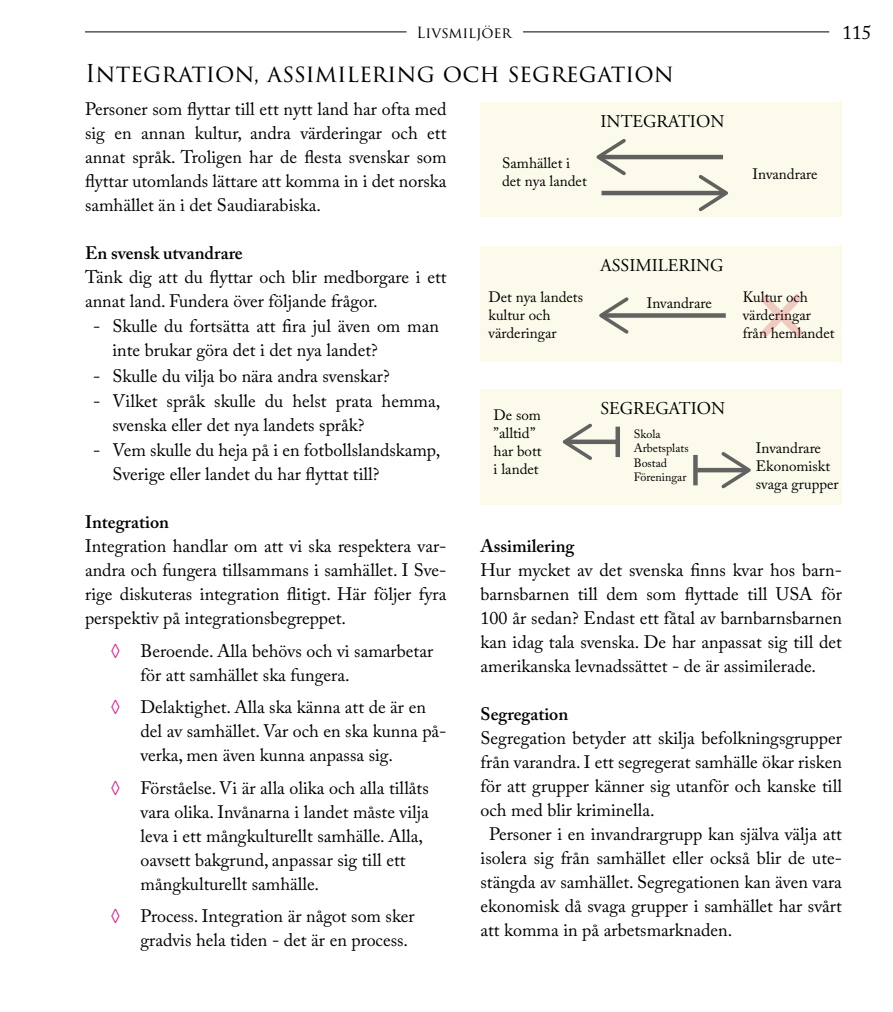
<style>
.page{position:relative;width:893px;height:1012px;background:#fff}
.page>*{position:absolute;margin:0;border:0;box-sizing:border-box;transform-origin:0 0}
.t1{font:24px "Trajan Pro 3";color:#000}
.t2{font:19.5px "Adobe Caslon Pro";color:#000}
.t3{font:18px/24px "Adobe Caslon Pro";color:#000}
.t4{font:600 18px "Adobe Caslon Pro";color:#000}
.t5{font:18px "Adobe Garamond Pro";color:#000}
.t6{font:15px/18px "Adobe Caslon Pro";color:#000}
.t7{font:15px "Trajan Pro 3";letter-spacing:-.005em;color:#000}
.t8{font:12px/14.4px "Adobe Caslon Pro";color:#000}
.s1{color:#e6007d}
</style>
<div class="page">
<hr style="left:85px;top:32px;width:321px;height:1px;background:#000">
<hr style="left:523px;top:32px;width:306px;height:1px;background:#000">
<div style="left:480px;top:102px;width:362px;height:115px;background:#fcfaea"></div>
<hr style="left:601px;top:155px;width:122px;height:4px;background:#60605f">
<svg style="left:596px;top:139px;width:30px;height:36px"></svg>
<hr style="left:601px;top:191px;width:123px;height:4px;background:#60605f">
<svg style="left:699px;top:175px;width:29px;height:36px"></svg>
<div style="left:480px;top:247px;width:362px;height:114px;background:#fcfaea"></div>
<div style="left:604px;top:313px;width:122px;height:5px;background:#626261"></div>
<svg style="left:599px;top:297px;width:30px;height:37px"></svg>
<svg style="left:760px;top:293px;width:44px;height:45px"></svg>
<div style="left:480px;top:390px;width:362px;height:114px;background:#fcfaea"></div>
<hr style="left:567px;top:440px;width:49px;height:4px;background:#626261">
<svg style="left:563px;top:423px;width:29px;height:37px"></svg>
<div style="left:615px;top:427px;width:5px;height:30px;background:#626261"></div>
<hr style="left:697px;top:468px;width:49px;height:4px;background:#626261">
<svg style="left:721px;top:452px;width:30px;height:36px"></svg>
<div style="left:693px;top:455px;width:5px;height:30px;background:#626261"></div>
<p class="t7" style="left:417px;top:22px;width:96px">Livsmiljöer</p>
<p class="t2" style="left:842px;top:21px;width:31px">115</p>
<h1 class="t1" style="left:85px;top:57px;width:590px">Integration, assimilering och segregation</h1>
<p class="t3" style="left:85px;top:97px;width:363px;text-align:justify">Personer som flyttar till ett nytt land har ofta med sig en annan kultur, andra värderingar och ett annat språk. Troligen har de flesta svenskar som f-lyttar utomlands lättare att komma in i det norska samhället än i det Saudiarabiska.</p>
<p class="t4" style="left:85px;top:243px;width:159px">En svensk utvandrare</p>
<p class="t3" style="left:85px;top:265px;width:363px">Tänk dig att du flyttar och blir medborgare i ett annat land. Fundera över följande frågor.</p>
<p class="t3" style="left:112px;top:314px;width:328px;text-indent:-19px">- Skulle du fortsätta att fira jul även om man inte brukar göra det i det nya landet?</p>
<p class="t3" style="left:93px;top:364px;width:298px">- Skulle du vilja bo nära andra svenskar?</p>
<p class="t3" style="left:112px;top:389px;width:329px;text-indent:-19px">- Vilket språk skulle du helst prata hemma, svenska eller det nya landets språk?</p>
<p class="t3" style="left:112px;top:438px;width:329px;text-indent:-19px">- Vem skulle du heja på i en fotbollslandskamp,<br>Sverige eller landet du har flyttat till?</p>
<p class="t4" style="left:85px;top:511px;width:86px">Integration</p>
<p class="t3" style="left:85px;top:534px;width:363px;text-align:justify">Integration handlar om att vi ska respektera var&shy;andra och fungera tillsammans i samhället. I Sve&shy;rige diskuteras integration flitigt. Här följer fyra perspektiv på integrationsbegreppet.</p>
<p class="t3" style="left:141px;top:638px;width:294px;text-indent:-30px"><span class="s1">◊</span> Beroende. Alla behövs och vi samarbetar för att samhället ska fungera.</p>
<p class="t3" style="left:141px;top:695px;width:307px;text-indent:-30px"><span class="s1">◊</span> Delaktighet. Alla ska känna att de är en del av samhället. Var och en ska kunna på&shy;verka, men även kunna anpassa sig.</p>
<p class="t3" style="left:141px;top:775px;width:290px;text-indent:-30px"><span class="s1">◊</span> Förståelse. Vi är alla olika och alla tillåts vara olika. Invånarna i landet måste vilja leva i ett mångkulturellt samhälle. Alla, oavsett bakgrund, anpassar sig till ett mångkulturellt samhälle.</p>
<p class="t3" style="left:141px;top:904px;width:276px;text-indent:-30px"><span class="s1">◊</span> Process. Integration är något som sker gradvis hela tiden - det är en process.</p>
<p class="t5" style="left:600px;top:110px;width:125px">INTEGRATION</p>
<p class="t6" style="left:502px;top:154px;width:86px">Samhället i det nya landet</p>
<p class="t6" style="left:752px;top:164px;width:67px">Invandrare</p>
<p class="t5" style="left:600px;top:255px;width:125px">ASSIMILERING</p>
<p class="t6" style="left:489px;top:288px;width:96px">Det nya landets</p>
<p class="t6" style="left:647px;top:294px;width:67px">Invandrare</p>
<p class="t6" style="left:489px;top:306px;width:70px">kultur och värderingar</p>
<p class="t6" style="left:743px;top:288px;width:93px">Kultur och värderingar från hemlandet</p>
<p class="t5" style="left:600px;top:398px;width:126px">SEGREGATION</p>
<p class="t6" style="left:494px;top:406px;width:50px">De som ”alltid” har bott i landet</p>
<p class="t8" style="left:634px;top:426px;width:56px">Skola<br>Arbetsplats<br>Bostad<br>Föreningar</p>
<p class="t6" style="left:756px;top:439px;width:84px">Invandrare<br>Ekonomiskt svaga grupper</p>
<p class="t4" style="left:480px;top:535px;width:95px">Assimilering</p>
<p class="t3" style="left:480px;top:558px;width:363px;text-align:justify">Hur mycket av det svenska finns kvar hos barn&shy;barnsbarnen till dem som flyttade till USA för 100 år sedan? Endast ett fåtal av barnbarnsbarnen kan idag tala svenska. De har anpassat sig till det amerikanska levnadssättet - de är assimilerade.</p>
<p class="t4" style="left:480px;top:703px;width:89px">Segregation</p>
<p class="t3" style="left:480px;top:726px;width:363px">Segregation betyder att skilja befolkningsgrupper</p>
<p class="t3" style="left:480px;top:750px;width:363px">från varandra. I ett segregerat samhälle ökar risken</p>
<p class="t3" style="left:480px;top:774px;width:363px">för att grupper känner sig utanför och kanske till</p>
<p class="t3" style="left:480px;top:798px;width:176px">och med blir kriminella.</p>
<p class="t3" style="left:489px;top:822px;width:354px">Personer i en invandrargrupp kan själva välja att</p>
<p class="t3" style="left:480px;top:846px;width:363px">isolera sig från samhället eller också blir de ute-</p>
<p class="t3" style="left:480px;top:870px;width:363px">stängda av samhället. Segregationen kan även vara</p>
<p class="t3" style="left:480px;top:894px;width:363px">ekonomisk då svaga grupper i samhället har svårt</p>
<p class="t3" style="left:480px;top:918px;width:253px">att komma in på arbetsmarknaden.</p>
</div>
